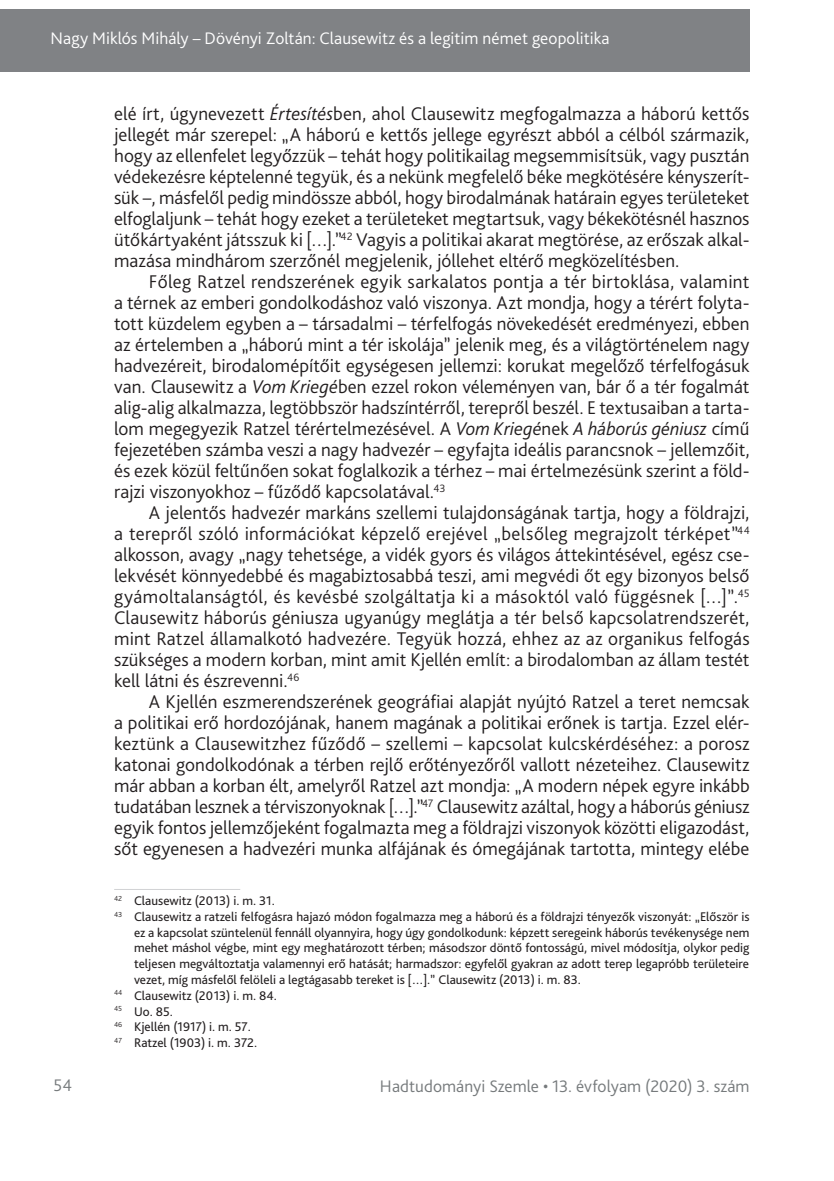
<style>
.page{position:relative;width:834px;height:1181px;background:#fff}
.page>*{position:absolute;margin:0;border:0;box-sizing:border-box;transform-origin:0 0}
.t1{font:300 19.25px/21px "Bliss Pro";color:#231f20;text-align:justify}
.t2{font:300 17.5px "Bliss Pro";letter-spacing:.005em;color:#fff}
.t3{font:300 17.5px "Bliss Pro";letter-spacing:.005em;color:#767a7c}
.t4{font:13.12px "Bliss Pro";color:#231f20}
.s1{font-style:italic}
</style>
<div class="page">
<div style="left:0;top:9px;width:749px;height:63px;background:#808285"></div>
<hr style="left:114px;top:889px;width:126px;height:1px;background:#d1d2d4">
<p class="t2" style="left:51px;top:27px;width:560px">Nagy Miklós Mihály – Dövényi Zoltán: Clausewitz és a legitim német geopolitika</p>
<p class="t1" style="left:114px;top:103px;width:637px">elé írt, úgynevezett <span class="s1">Értesítés</span>ben, ahol Clausewitz megfogalmazza a háború kettős jellegét már szerepel: „A háború e kettős jellege egyrészt abból a célból származik, hogy az ellenfelet legyőzzük – tehát hogy politikailag megsemmisítsük, vagy pusztán védekezésre képtelenné tegyük, és a nekünk megfelelő béke megkötésére kényszerít&shy;sük –, másfelől pedig mindössze abból, hogy birodalmának határain egyes területeket elfoglaljunk – tehát hogy ezeket a területeket megtartsuk, vagy békekötésnél hasznos ütőkártyaként játsszuk ki […].”<sup>42</sup> Vagyis a politikai akarat megtörése, az erőszak alkal&shy;mazása mindhárom szerzőnél megjelenik, jóllehet eltérő megközelítésben.</p>
<p class="t1" style="left:114px;top:271px;width:637px;text-indent:35px">Főleg Ratzel rendszerének egyik sarkalatos pontja a tér birtoklása, valamint a térnek az emberi gondolkodáshoz való viszonya. Azt mondja, hogy a térért folyta&shy;tott küzdelem egyben a – társadalmi – térfelfogás növekedését eredményezi, ebben az értelemben a „háború mint a tér iskolája” jelenik meg, és a világtörténelem nagy hadvezéreit, birodalomépítőit egységesen jellemzi: korukat megelőző térfelfogásuk van. Clausewitz a <span class="s1">Vom Kriegé</span>ben ezzel rokon véleményen van, bár ő a tér fogalmát alig-alig alkalmazza, legtöbbször hadszíntérről, terepről beszél. E textusaiban a tarta&shy;lom megegyezik Ratzel térértelmezésével. A <span class="s1">Vom Kriegé</span>nek <span class="s1">A háborús géniusz</span> című fejezetében számba veszi a nagy hadvezér – egyfajta ideális parancsnok – jellemzőit, és ezek közül feltűnően sokat foglalkozik a térhez – mai értelmezésünk szerint a föld&shy;rajzi viszonyokhoz – fűződő kapcsolatával.<sup>43</sup></p>
<p class="t1" style="left:114px;top:502px;width:636px;text-indent:35px">A jelentős hadvezér markáns szellemi tulajdonságának tartja, hogy a földrajzi, a terepről szóló információkat képzelő erejével „belsőleg megrajzolt térképet”<sup>44 </sup>alkosson, avagy „nagy tehetsége, a vidék gyors és világos áttekintésével, egész cse&shy;lekvését könnyedebbé és magabiztosabbá teszi, ami megvédi őt egy bizonyos belső gyámoltalanságtól, és kevésbé szolgáltatja ki a másoktól való függésnek […]”.<sup>45<br></sup>Clausewitz háborús géniusza ugyanúgy meglátja a tér belső kapcsolatrendszerét, mint Ratzel államalkotó hadvezére. Tegyük hozzá, ehhez az az organikus felfogás szükséges a modern korban, mint amit Kjellén említ: a birodalomban az állam testét kell látni és észrevenni.<sup>46</sup></p>
<p class="t1" style="left:114px;top:691px;width:637px;text-indent:35px">A Kjellén eszmerendszerének geográfiai alapját nyújtó Ratzel a teret nemcsak a politikai erő hordozójának, hanem magának a politikai erőnek is tartja. Ezzel elér&shy;keztünk a Clausewitzhez fűződő – szellemi – kapcsolat kulcskérdéséhez: a porosz katonai gondolkodónak a térben rejlő erőtényezőről vallott nézeteihez. Clausewitz már abban a korban élt, amelyről Ratzel azt mondja: „A modern népek egyre inkább tudatában lesznek a térviszonyoknak […].”<sup>47</sup> Clausewitz azáltal, hogy a háborús géniusz egyik fontos jellemzőjeként fogalmazta meg a földrajzi viszonyok közötti eligazodást, sőt egyenesen a hadvezéri munka alfájának és ómegájának tartotta, mintegy elébe</p>
<p class="t4" style="left:114px;top:892px;width:162px"><sup>42</sup> Clausewitz (2013) i. m. 31.</p>
<p class="t4" style="left:114px;top:908px;width:636px"><sup>43</sup> Clausewitz a ratzeli felfogásra hajazó módon fogalmazza meg a háború és a földrajzi tényezők viszonyát: „Először is</p>
<p class="t4" style="left:134px;top:924px;width:617px">ez a kapcsolat szüntelenül fennáll olyannyira, hogy úgy gondolkodunk: képzett seregeink háborús tevékenysége nem</p>
<p class="t4" style="left:134px;top:940px;width:617px">mehet máshol végbe, mint egy meghatározott térben; másodszor döntő fontosságú, mivel módosítja, olykor pedig</p>
<p class="t4" style="left:134px;top:955px;width:616px">teljesen megváltoztatja valamennyi erő hatását; harmadszor: egyfelől gyakran az adott terep legapróbb területeire</p>
<p class="t4" style="left:134px;top:971px;width:448px">vezet, míg másfelől felöleli a legtágasabb tereket is […].” Clausewitz (2013) i. m. 83.</p>
<p class="t4" style="left:114px;top:987px;width:164px"><sup>44</sup> Clausewitz (2013) i. m. 84.</p>
<p class="t4" style="left:114px;top:1003px;width:60px"><sup>45</sup> Uo. 85.</p>
<p class="t4" style="left:114px;top:1018px;width:138px"><sup>46</sup> Kjellén (1917) i. m. 57.</p>
<p class="t4" style="left:114px;top:1034px;width:144px"><sup>47</sup> Ratzel (1903) i. m. 372.</p>
<p class="t3" style="left:53px;top:1074px;width:20px">54</p>
<p class="t3" style="left:380px;top:1075px;width:371px">Hadtudományi Szemle • 13. évfolyam (2020) 3. szám</p>
</div>
